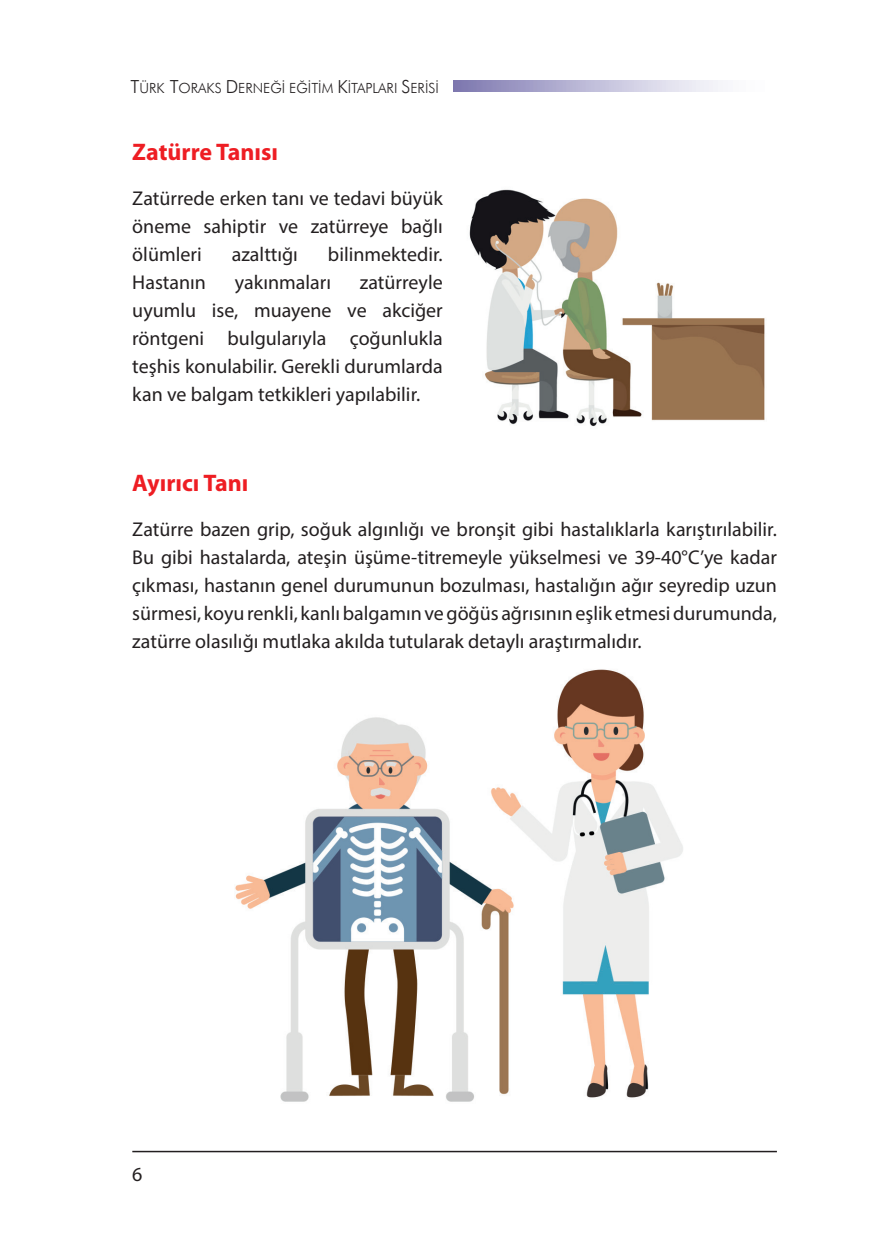
<style>
.page{position:relative;width:879px;height:1248px;background:#fff}
.page>*{position:absolute;margin:0;border:0;box-sizing:border-box;transform-origin:0 0}
.t1{font:700 24px "Myriad Pro";color:#ee1d23}
.t2{font:20px/28px "Myriad Pro";color:#231f20;text-align:justify}
.t3{font:300 14px "Futura BT";color:#231f20}
.s1{font-size:18px}
</style>
<div class="page">
<svg style="left:454px;top:81px;width:264px;height:11px"></svg>
<hr style="left:132px;top:1150px;width:645px;height:2px;background:#231f20">
<img style="left:469px;top:189px;width:296px;height:238px">
<img style="left:235px;top:669px;width:448px;height:433px">
<p class="t3" style="left:130px;top:80px;width:310px"><span class="s1">T</span>ÜRK <span class="s1">T</span>ORAKS <span class="s1">D</span>ERNEĞİ EĞİTİM <span class="s1">K</span>İTAPLARI <span class="s1">S</span>ERİSİ</p>
<p class="t1" style="left:132px;top:138px;width:147px">Zatürre Tanısı</p>
<p class="t2" style="left:132px;top:184px;width:312px">Zatürrede erken tanı ve tedavi büyük öneme sahiptir ve zatürreye bağlı ölümleri</p>
<p class="t2" style="left:232px;top:240px;width:68px">azalttığı</p>
<p class="t2" style="left:328px;top:240px;width:116px">bilinmektedir.</p>
<p class="t2" style="left:132px;top:268px;width:312px;text-indent:227px">zatürreyle uyumlu ise, muayene ve akciğer röntgeni bulgularıyla çoğunlukla teşhis konulabilir. Gerekli durumlarda kan ve balgam tetkikleri yapılabilir.</p>
<p class="t2" style="left:132px;top:268px;width:75px">Hastanın</p>
<p class="t2" style="left:235px;top:268px;width:98px">yakınmaları</p>
<p class="t1" style="left:132px;top:469px;width:118px">Ayırıcı Tanı</p>
<p class="t2" style="left:132px;top:515px;width:646px">Zatürre bazen grip, soğuk algınlığı ve bronşit gibi hastalıklarla karıştırılabilir.<br>Bu gibi hastalarda, ateşin üşüme-titremeyle yükselmesi ve 39-40°C’ye kadar çıkması, hastanın genel durumunun bozulması, hastalığın ağır seyredip uzun sürmesi, koyu renkli, kanlı balgamın ve göğüs ağrısının eşlik etmesi durumunda, zatürre olasılığı mutlaka akılda tutularak detaylı araştırmalıdır.</p>
<p class="t2" style="left:132px;top:1159px;width:12px">6</p>
</div>
